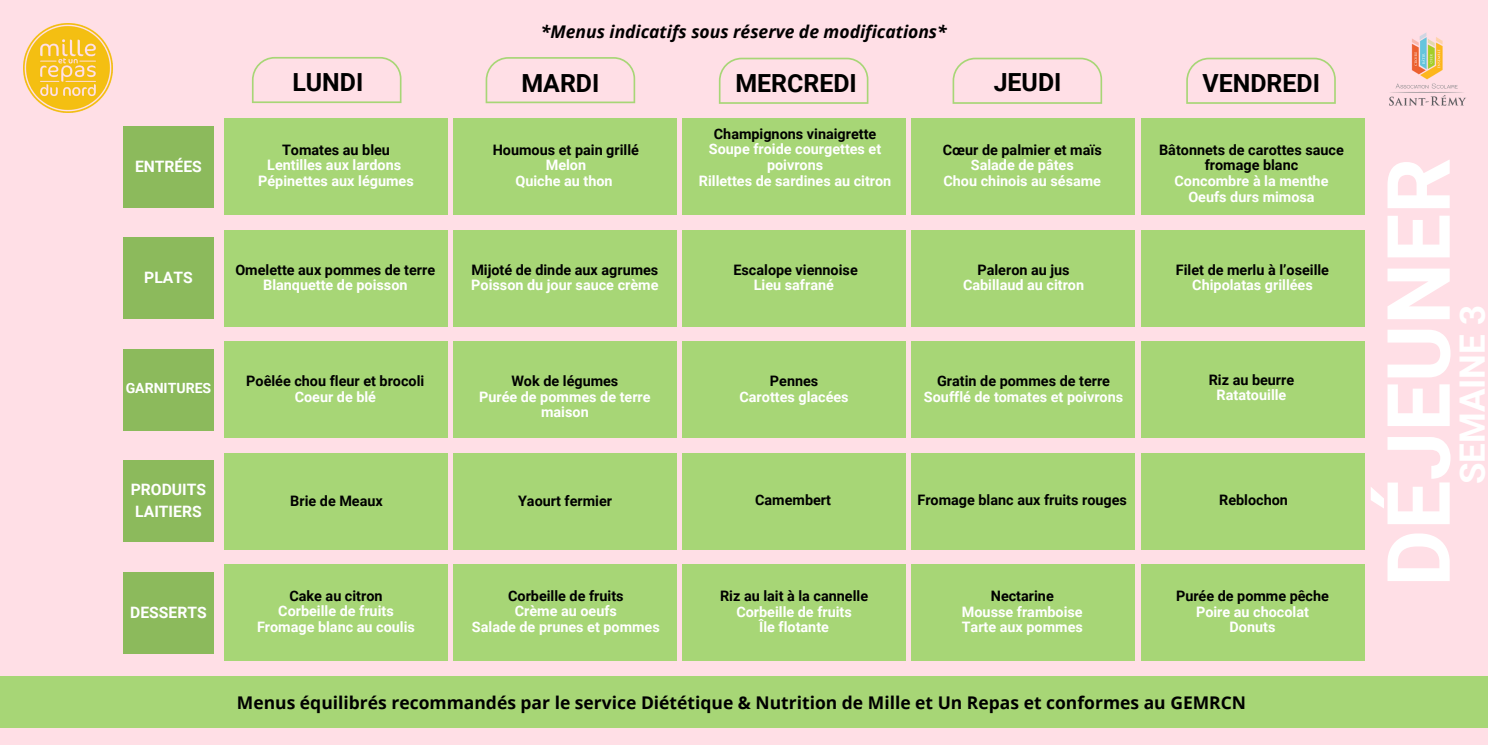
<style>
.page{position:relative;width:1488px;height:745px;background:#fff}
.page>*{position:absolute;margin:0;border:0;box-sizing:border-box;transform-origin:0 0}
.t1{font:700 87.5px "Roboto";color:#fff}
.t2{font:700 35px "Roboto";color:#fff}
.t3{font:700 24.85px "Roboto";color:#000}
.t4{font:700 17.5px "Open Sans";color:#000}
.t5{font:italic 700 17.5px "Open Sans";color:#000}
.t6{font:700 15.75px "Roboto";color:#fff}
.t7{font:700 14.35px/15.6px "Roboto";color:#fff;text-align:center}
.t8{font:700 14.35px/15.6px "Roboto";color:#000;text-align:center}
.t9{font:700 14px "Roboto";color:#fff}
</style>
<div class="page">
<div style="left:0;top:0;width:1487px;height:744px;background:#ffdfe6"></div>
<svg style="left:252px;top:57px;width:149px;height:46px"></svg>
<svg style="left:486px;top:57px;width:149px;height:46px"></svg>
<svg style="left:719px;top:58px;width:149px;height:46px"></svg>
<svg style="left:952px;top:58px;width:150px;height:46px"></svg>
<svg style="left:1186px;top:58px;width:150px;height:46px"></svg>
<div style="left:123px;top:126px;width:91px;height:81px;background:#8cba5c"></div>
<div style="left:224px;top:119px;width:224px;height:96px;background:#a7d676"></div>
<div style="left:453px;top:119px;width:223px;height:96px;background:#a7d676"></div>
<div style="left:682px;top:119px;width:224px;height:96px;background:#a7d676"></div>
<div style="left:912px;top:119px;width:223px;height:96px;background:#a7d676"></div>
<div style="left:1141px;top:119px;width:223px;height:96px;background:#a7d676"></div>
<div style="left:123px;top:237px;width:91px;height:81px;background:#8cba5c"></div>
<div style="left:224px;top:230px;width:224px;height:96px;background:#a7d676"></div>
<div style="left:453px;top:230px;width:223px;height:96px;background:#a7d676"></div>
<div style="left:682px;top:230px;width:224px;height:96px;background:#a7d676"></div>
<div style="left:912px;top:230px;width:223px;height:96px;background:#a7d676"></div>
<div style="left:1141px;top:230px;width:223px;height:96px;background:#a7d676"></div>
<div style="left:123px;top:349px;width:91px;height:81px;background:#8cba5c"></div>
<div style="left:224px;top:341px;width:224px;height:96px;background:#a7d676"></div>
<div style="left:453px;top:341px;width:223px;height:96px;background:#a7d676"></div>
<div style="left:682px;top:341px;width:224px;height:96px;background:#a7d676"></div>
<div style="left:912px;top:341px;width:223px;height:96px;background:#a7d676"></div>
<div style="left:1141px;top:341px;width:223px;height:96px;background:#a7d676"></div>
<div style="left:123px;top:460px;width:91px;height:81px;background:#8cba5c"></div>
<div style="left:224px;top:452px;width:224px;height:97px;background:#a7d676"></div>
<div style="left:453px;top:452px;width:223px;height:97px;background:#a7d676"></div>
<div style="left:682px;top:452px;width:224px;height:97px;background:#a7d676"></div>
<div style="left:912px;top:452px;width:223px;height:97px;background:#a7d676"></div>
<div style="left:1141px;top:452px;width:223px;height:97px;background:#a7d676"></div>
<div style="left:123px;top:571px;width:91px;height:81px;background:#8cba5c"></div>
<div style="left:224px;top:564px;width:224px;height:96px;background:#a7d676"></div>
<div style="left:453px;top:564px;width:223px;height:96px;background:#a7d676"></div>
<div style="left:682px;top:564px;width:224px;height:96px;background:#a7d676"></div>
<div style="left:912px;top:564px;width:223px;height:96px;background:#a7d676"></div>
<div style="left:1141px;top:564px;width:223px;height:96px;background:#a7d676"></div>
<div style="left:0;top:676px;width:1487px;height:51px;background:#a7d676"></div>
<img style="left:24px;top:23px;width:89px;height:90px">
<img style="left:1389px;top:32px;width:77px;height:74px">
<p class="t5" style="left:541px;top:19px;width:407px">*Menus indicatifs sous réserve de modifications*</p>
<p class="t3" style="left:292px;top:68px;width:72px">LUNDI</p>
<p class="t3" style="left:521px;top:68px;width:79px">MARDI</p>
<p class="t3" style="left:735px;top:69px;width:123px">MERCREDI</p>
<p class="t3" style="left:993px;top:68px;width:69px">JEUDI</p>
<p class="t3" style="left:1202px;top:69px;width:119px">VENDREDI</p>
<p class="t8" style="left:282px;top:142px;width:109px">Tomates au bleu</p>
<p class="t6" style="left:135px;top:157px;width:68px">ENTRÉES</p>
<p class="t7" style="left:267px;top:158px;width:135px">Lentilles aux lardons</p>
<p class="t7" style="left:258px;top:173px;width:157px">Pépinettes aux légumes</p>
<p class="t6" style="left:144px;top:268px;width:50px">PLATS</p>
<p class="t8" style="left:235px;top:262px;width:201px">Omelette aux pommes de terre</p>
<p class="t7" style="left:263px;top:277px;width:146px">Blanquette de poisson</p>
<p class="t9" style="left:126px;top:380px;width:87px">GARNITURES</p>
<p class="t8" style="left:246px;top:373px;width:180px">Poêlée chou fleur et brocoli</p>
<p class="t7" style="left:295px;top:389px;width:83px">Coeur de blé</p>
<p class="t8" style="left:493px;top:142px;width:148px">Houmous et pain grillé</p>
<p class="t7" style="left:546px;top:158px;width:42px">Melon</p>
<p class="t7" style="left:515px;top:173px;width:99px">Quiche au thon</p>
<p class="t8" style="left:471px;top:262px;width:188px">Mijoté de dinde aux agrumes</p>
<p class="t7" style="left:471px;top:277px;width:189px">Poisson du jour sauce crème</p>
<p class="t8" style="left:511px;top:373px;width:108px">Wok de légumes</p>
<p class="t7" style="left:479px;top:389px;width:173px">Purée de pommes de terre maison</p>
<p class="t8" style="left:714px;top:126px;width:164px">Champignons vinaigrette</p>
<p class="t7" style="left:709px;top:142px;width:174px">Soupe froide courgettes et poivrons</p>
<p class="t7" style="left:699px;top:173px;width:194px">Rillettes de sardines au citron</p>
<p class="t8" style="left:943px;top:142px;width:160px">Cœur de palmier et maïs</p>
<p class="t7" style="left:971px;top:158px;width:104px">Salade de pâtes</p>
<p class="t7" style="left:943px;top:173px;width:159px">Chou chinois au sésame</p>
<p class="t8" style="left:1159px;top:142px;width:186px">Bâtonnets de carottes sauce fromage blanc</p>
<p class="t7" style="left:1174px;top:173px;width:155px">Concombre à la menthe</p>
<p class="t7" style="left:1188px;top:189px;width:128px">Oeufs durs mimosa</p>
<p class="t8" style="left:733px;top:262px;width:126px">Escalope viennoise</p>
<p class="t7" style="left:754px;top:277px;width:82px">Lieu safrané</p>
<p class="t8" style="left:977px;top:262px;width:94px">Paleron au jus</p>
<p class="t7" style="left:963px;top:277px;width:123px">Cabillaud au citron</p>
<p class="t8" style="left:1176px;top:262px;width:155px">Filet de merlu à l’oseille</p>
<p class="t7" style="left:1192px;top:277px;width:122px">Chipolatas grillées</p>
<p class="t8" style="left:770px;top:373px;width:50px">Pennes</p>
<p class="t7" style="left:739px;top:389px;width:111px">Carottes glacées</p>
<p class="t8" style="left:937px;top:373px;width:174px">Gratin de pommes de terre</p>
<p class="t7" style="left:924px;top:389px;width:201px">Soufflé de tomates et poivrons</p>
<p class="t8" style="left:1208px;top:372px;width:87px">Riz au beurre</p>
<p class="t7" style="left:1216px;top:387px;width:71px">Ratatouille</p>
<p class="t6" style="left:131px;top:480px;width:77px">PRODUITS</p>
<p class="t6" style="left:135px;top:502px;width:68px">LAITIERS</p>
<p class="t6" style="left:130px;top:602px;width:78px">DESSERTS</p>
<p class="t8" style="left:290px;top:493px;width:94px">Brie de Meaux</p>
<p class="t8" style="left:518px;top:493px;width:95px">Yaourt fermier</p>
<p class="t8" style="left:755px;top:492px;width:77px">Camembert</p>
<p class="t8" style="left:917px;top:492px;width:211px">Fromage blanc aux fruits rouges</p>
<p class="t8" style="left:1219px;top:492px;width:70px">Reblochon</p>
<p class="t8" style="left:289px;top:587px;width:95px">Cake au citron</p>
<p class="t7" style="left:278px;top:603px;width:117px">Corbeille de fruits</p>
<p class="t7" style="left:257px;top:618px;width:159px">Fromage blanc au coulis</p>
<p class="t8" style="left:508px;top:587px;width:117px">Corbeille de fruits</p>
<p class="t7" style="left:515px;top:603px;width:104px">Crème au oeufs</p>
<p class="t7" style="left:472px;top:618px;width:189px">Salade de prunes et pommes</p>
<p class="t8" style="left:720px;top:588px;width:150px">Riz au lait à la cannelle</p>
<p class="t7" style="left:736px;top:603px;width:117px">Corbeille de fruits</p>
<p class="t7" style="left:759px;top:619px;width:71px">Île flotante</p>
<p class="t8" style="left:991px;top:588px;width:64px">Nectarine</p>
<p class="t7" style="left:962px;top:603px;width:122px">Mousse framboise</p>
<p class="t7" style="left:962px;top:619px;width:123px">Tarte aux pommes</p>
<p class="t8" style="left:1176px;top:588px;width:154px">Purée de pomme pêche</p>
<p class="t7" style="left:1196px;top:603px;width:114px">Poire au chocolat</p>
<p class="t7" style="left:1229px;top:619px;width:47px">Donuts</p>
<p class="t4" style="left:237px;top:689px;width:1011px">Menus équilibrés recommandés par le service Diététique &amp; Nutrition de Mille et Un Repas et conformes au GEMRCN</p>
<p class="t1" style="left:1368px;top:586px;width:430px;rotate:-90deg">DÉJEUNER</p>
<p class="t2" style="left:1452px;top:484px;width:180px;rotate:-90deg">SEMAINE 3</p>
</div>
